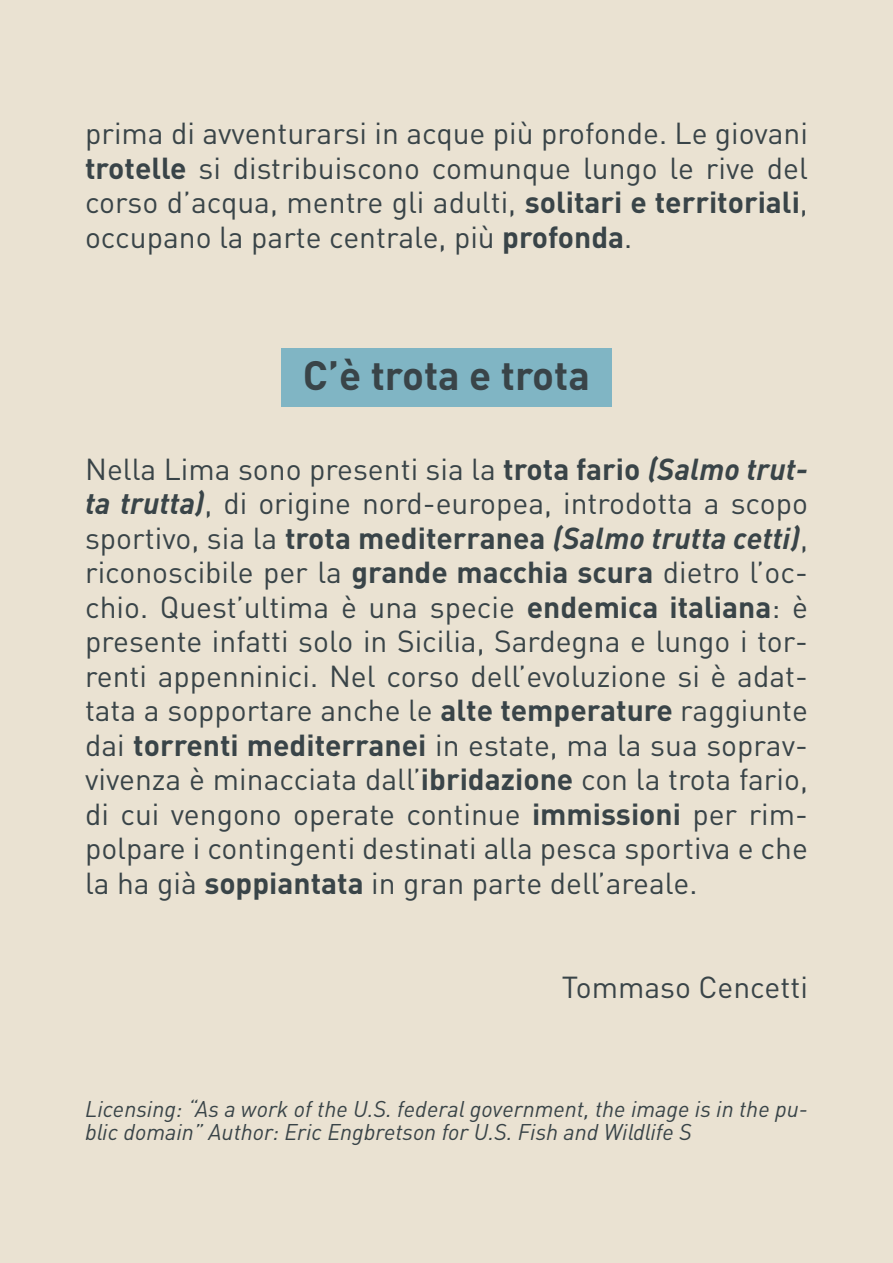
<style>
.page{position:relative;width:893px;height:1263px;background:#eae2d2}
.page>*{position:absolute;margin:0;border:0;box-sizing:border-box;transform-origin:0 0}
.t1{font:700 40.5px "DIN Pro";color:#394448}
.t2{font:30px/34.5px "DIN Pro";color:#394448;text-align:justify}
.t3{font:italic 22.5px/22.5px "DIN Pro";color:#394448}
.s1{font-weight:700}
.s2{font-weight:700;font-style:italic}
</style>
<div class="page">
<div style="left:281px;top:348px;width:331px;height:58px;background:#80b5c4"></div>
<p class="t2" style="left:85px;top:113px;width:724px">prima di avventurarsi in acque più profonde. Le giovani <span class="s1">trotelle</span> si distribuiscono comunque lungo le rive del corso d’acqua, mentre gli adulti, <span class="s1">solitari e territoriali</span>, occupano la parte centrale, più <span class="s1">profonda</span>.</p>
<h1 class="t1" style="left:303px;top:347px;width:289px">C’è trota e trota</h1>
<p class="t2" style="left:85px;top:449px;width:724px">Nella Lima sono presenti sia la <span class="s1">trota fario</span> <span class="s2">(Salmo trut&shy;ta trutta)</span>, di origine nord-europea, introdotta a scopo sportivo, sia la <span class="s1">trota mediterranea</span> <span class="s2">(Salmo trutta cetti)</span>, riconoscibile per la <span class="s1">grande macchia scura</span> dietro l’oc&shy;chio. Quest’ultima è una specie <span class="s1">endemica italiana</span>: è presente infatti solo in Sicilia, Sardegna e lungo i tor&shy;renti appenninici. Nel corso dell’evoluzione si è adat&shy;tata a sopportare anche le <span class="s1">alte temperature</span> raggiunte dai <span class="s1">torrenti mediterranei</span> in estate, ma la sua soprav&shy;vivenza è minacciata dall’<span class="s1">ibridazione</span> con la trota fario, di cui vengono operate continue <span class="s1">immissioni</span> per rim&shy;polpare i contingenti destinati alla pesca sportiva e che la ha già <span class="s1">soppiantata</span> in gran parte dell’areale.</p>
<p class="t2" style="left:562px;top:966px;width:248px">Tommaso Cencetti</p>
<p class="t3" style="left:85px;top:1096px;width:724px">Licensing: “As a work of the U.S. federal government, the image is in the pu&shy;blic domain” Author: Eric Engbretson for U.S. Fish and Wildlife S</p>
</div>
